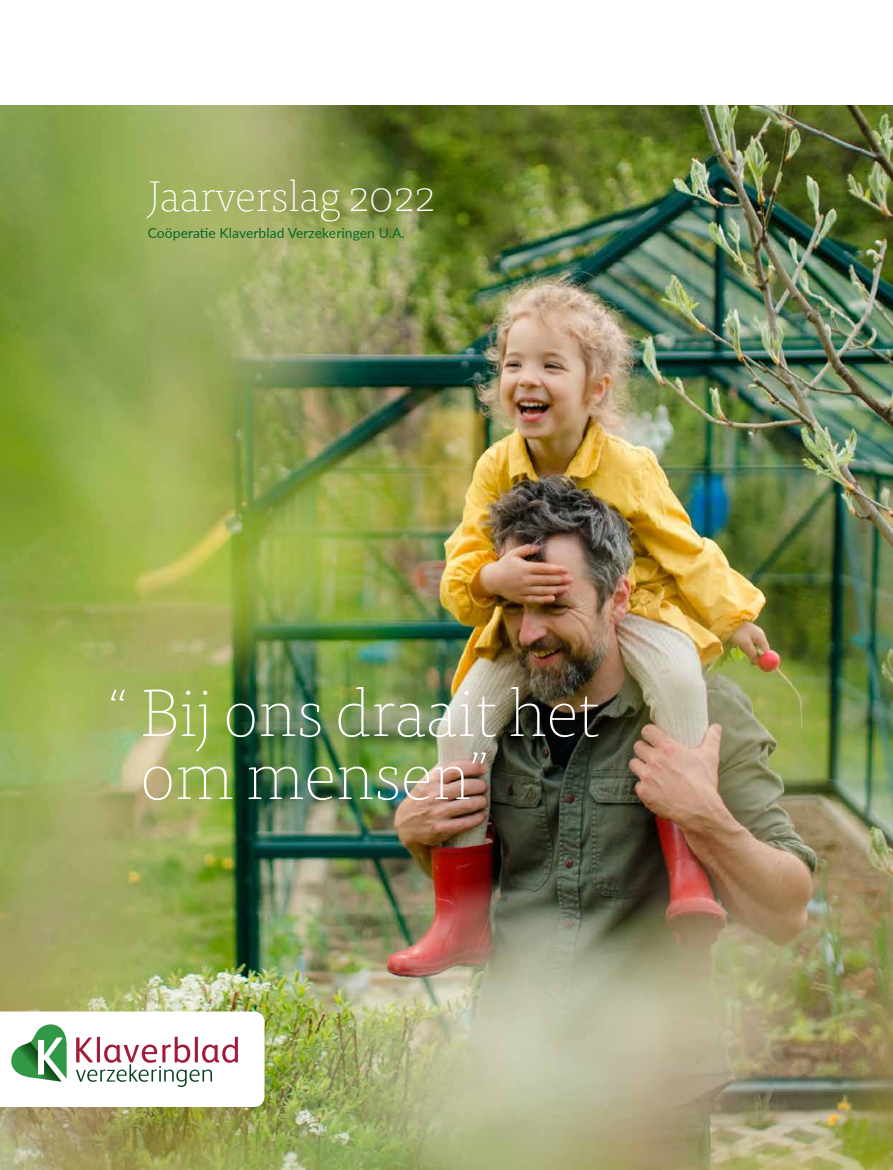
<style>
.page{position:relative;width:893px;height:1170px;background:#fff}
.page>*{position:absolute;margin:0;border:0;box-sizing:border-box;transform-origin:0 0}
.Kop{font:100 67.5px/63px "Tisa Pro";letter-spacing:-.01em;color:#fff}
.quote_klein{font:100 43.5px "Tisa Pro";letter-spacing:-.01em;color:#fff}
.Body{font:13.8px "Lato";letter-spacing:.005em;color:#046a29}
</style>
<div class="page">
<img style="left:0;top:106px;width:893px;height:1063px">
<svg style="left:0;top:1011px;width:265px;height:95px"></svg>
<p class="quote_klein" style="left:148px;top:167px;width:289px">Jaarverslag 2022</p>
<p class="Body" style="left:148px;top:223px;width:258px">Coöperatie Klaverblad Verzekeringen U.A.</p>
<p class="Kop" style="left:140px;top:679px;width:461px;text-indent:-33px">“ Bij ons draait het om mensen”</p>
</div>
